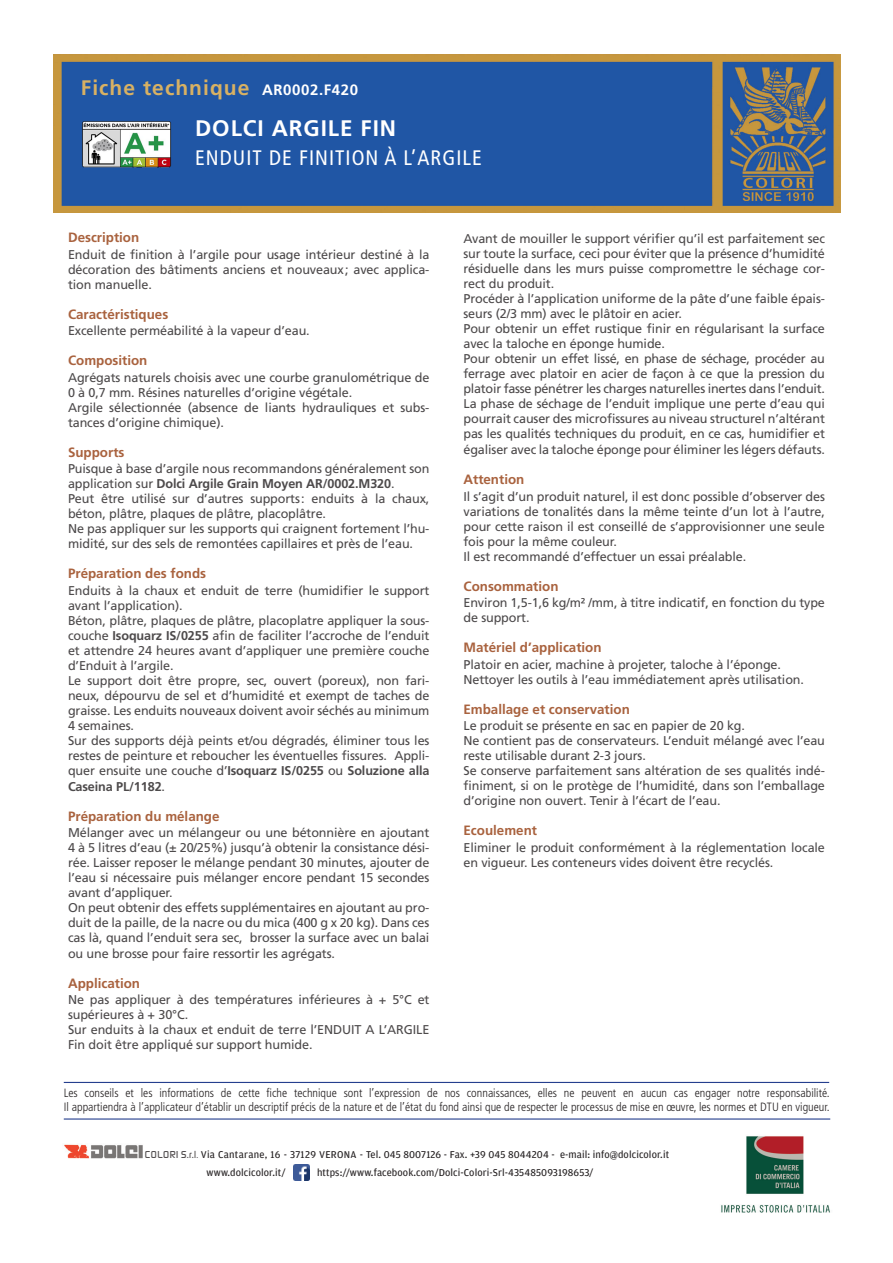
<style>
.page{position:relative;width:893px;height:1263px;background:#fff}
.page>*{position:absolute;margin:0;border:0;box-sizing:border-box;transform-origin:0 0}
.t1{font:700 22.5px "Frutiger LT Std";letter-spacing:.04em;color:#fff}
.t2{font:condensed 21px "Frutiger LT Std";letter-spacing:.05em;color:#fff}
.t3{font:700 21px "Frutiger LT Std";letter-spacing:.05em;color:#d8b163}
.t4{font:700 15px "Frutiger";letter-spacing:.04em;color:#fff}
._01_TEXT{font:700 13.5px "Frutiger";color:#a9623e}
._01_TEXT-2{font:12.75px/15px "Frutiger";letter-spacing:-.01em;color:#4d4a4b}
.t5{font:300 condensed 12px/13.5px "Frutiger LT Std";color:#231f20}
.t6{font:10.5px/18px "Amplitude";letter-spacing:.01em;color:#231f20}
.s1{font-weight:700}
.s2{font-family:"Digital Sans EF";font-weight:500;color:#524e4f}
.s3{font-family:"Digital Sans EF";font-weight:500;font-size:9px;color:#524e4f}
.s4{font-style:inherit}
</style>
<div class="page">
<hr style="left:64px;top:1082px;width:765px;height:1px;background:#253f8e">
<hr style="left:64px;top:1118px;width:766px;height:1px;background:#253f8e">
<img style="left:721px;top:1136px;width:109px;height:77px">
<img style="left:53px;top:55px;width:788px;height:157px">
<img style="left:64px;top:1144px;width:79px;height:14px">
<img style="left:293px;top:1164px;width:16px;height:16px">
<img style="left:81px;top:119px;width:91px;height:49px">
<h2 class="t3" style="left:81px;top:75px;width:170px">Fiche technique</h2>
<p class="t4" style="left:262px;top:81px;width:98px">AR0002.F420</p>
<p class="t1" style="left:195px;top:115px;width:203px">DOLCI ARGILE FIN</p>
<p class="t2" style="left:195px;top:145px;width:288px">ENDUIT DE FINITION À L’ARGILE</p>
<p class="_01_TEXT" style="left:68px;top:230px;width:73px">Description</p>
<p class="_01_TEXT-2" style="left:68px;top:247px;width:363px;text-align:justify">Enduit de finition à l’argile pour usage intérieur destiné à la décoration des bâtiments anciens et nouveaux; avec applica&shy;tion manuelle.</p>
<p class="_01_TEXT" style="left:68px;top:306px;width:102px">Caractéristiques</p>
<p class="_01_TEXT-2" style="left:68px;top:323px;width:243px">Excellente perméabilité à la vapeur d’eau.</p>
<p class="_01_TEXT" style="left:68px;top:353px;width:81px">Composition</p>
<p class="_01_TEXT-2" style="left:68px;top:370px;width:363px">Agrégats naturels choisis avec une courbe granulométrique de<br>0 à 0,7 mm. Résines naturelles d’origine végétale.</p>
<p class="_01_TEXT-2" style="left:68px;top:400px;width:363px">Argile sélectionnée (absence de liants hydrauliques et subs&shy;tances d’origine chimique).</p>
<p class="_01_TEXT" style="left:68px;top:444px;width:58px">Supports</p>
<p class="_01_TEXT-2" style="left:68px;top:461px;width:363px">Puisque à base d’argile nous recommandons généralement son application sur <span class="s1">Dolci Argile Grain Moyen AR/0002.M320</span>.</p>
<p class="_01_TEXT-2" style="left:68px;top:491px;width:363px">Peut être utilisé sur d’autres supports: enduits à la chaux, béton, plâtre, plaques de plâtre, placoplâtre.</p>
<p class="_01_TEXT-2" style="left:68px;top:521px;width:363px">Ne pas appliquer sur les supports qui craignent fortement l’hu&shy;midité, sur des sels de remontées capillaires et près de l’eau.</p>
<p class="_01_TEXT" style="left:68px;top:566px;width:140px">Préparation des fonds</p>
<p class="_01_TEXT-2" style="left:68px;top:583px;width:363px">Enduits à la chaux et enduit de terre (humidifier le support avant l’application).</p>
<p class="_01_TEXT-2" style="left:68px;top:613px;width:363px;text-align:justify">Béton, plâtre, plaques de plâtre, placoplatre appliquer la sous&shy;couche <span class="s1">Isoquarz IS/0255</span> afin de faciliter l’accroche de l’enduit et attendre 24 heures avant d’appliquer une première couche d’Enduit à l’argile.</p>
<p class="_01_TEXT-2" style="left:68px;top:673px;width:363px;text-align:justify">Le support doit être propre, sec, ouvert (poreux), non fari&shy;neux, dépourvu de sel et d’humidité et exempt de taches de graisse. Les enduits nouveaux doivent avoir séchés au minimum 4 semaines.</p>
<p class="_01_TEXT-2" style="left:68px;top:733px;width:363px;text-align:justify">Sur des supports déjà peints et/ou dégradés, éliminer tous les restes de peinture et reboucher les éventuelles fissures. Appli&shy;quer ensuite une couche d’<span class="s1">Isoquarz IS/0255</span> ou <span class="s1">Soluzione alla Caseina PL/1182</span>.</p>
<p class="_01_TEXT" style="left:68px;top:808px;width:153px">Préparation du mélange</p>
<p class="_01_TEXT-2" style="left:68px;top:825px;width:363px;text-align:justify">Mélanger avec un mélangeur ou une bétonnière en ajoutant 4 à 5 litres d’eau (± 20/25%) jusqu’à obtenir la consistance dési&shy;rée. Laisser reposer le mélange pendant 30 minutes, ajouter de l’eau si nécessaire puis mélanger encore pendant 15 secondes avant d’appliquer.</p>
<p class="_01_TEXT-2" style="left:68px;top:900px;width:363px;text-align:justify">On peut obtenir des effets supplémentaires en ajoutant au pro&shy;duit de la paille, de la nacre ou du mica (400 g x 20 kg). Dans ces cas là, quand l’enduit sera sec, brosser la surface avec un balai ou une brosse pour faire ressortir les agrégats.</p>
<p class="_01_TEXT" style="left:68px;top:975px;width:74px">Application</p>
<p class="_01_TEXT-2" style="left:68px;top:992px;width:363px">Ne pas appliquer à des températures inférieures à + 5°C et supérieures à + 30°C.</p>
<p class="_01_TEXT-2" style="left:68px;top:1022px;width:363px">Sur enduits à la chaux et enduit de terre l’ENDUIT A L’ARGILE<br>Fin doit être appliqué sur support humide.</p>
<p class="_01_TEXT-2" style="left:463px;top:231px;width:363px;text-align:justify">Avant de mouiller le support vérifier qu’il est parfaitement sec sur toute la surface, ceci pour éviter que la présence d’humidité résiduelle dans les murs puisse compromettre le séchage cor&shy;rect du produit.</p>
<p class="_01_TEXT-2" style="left:463px;top:291px;width:363px">Procéder à l’application uniforme de la pâte d’une faible épais&shy;seurs (2/3 mm) avec le plâtoir en acier.</p>
<p class="_01_TEXT-2" style="left:463px;top:321px;width:363px">Pour obtenir un effet rustique finir en régularisant la surface avec la taloche en éponge humide.</p>
<p class="_01_TEXT-2" style="left:463px;top:351px;width:363px;text-align:justify">Pour obtenir un effet lissé, en phase de séchage, procéder au ferrage avec platoir en acier de façon à ce que la pression du platoir fasse pénétrer les charges naturelles inertes dans l’enduit.</p>
<p class="_01_TEXT-2" style="left:463px;top:396px;width:363px;text-align:justify">La phase de séchage de l’enduit implique une perte d’eau qui pourrait causer des microfissures au niveau structurel n’altérant pas les qualités techniques du produit, en ce cas, humidifier et égaliser avec la taloche éponge pour éliminer les légers défauts.</p>
<p class="_01_TEXT" style="left:463px;top:471px;width:62px">Attention</p>
<p class="_01_TEXT-2" style="left:463px;top:488px;width:363px;text-align:justify">Il s’agit d’un produit naturel, il est donc possible d’observer des variations de tonalités dans la même teinte d’un lot à l’autre, pour cette raison il est conseillé de s’approvisionner une seule fois pour la même couleur.</p>
<p class="_01_TEXT-2" style="left:463px;top:548px;width:284px">Il est recommandé d’effectuer un essai préalable.</p>
<p class="_01_TEXT" style="left:463px;top:578px;width:97px">Consommation</p>
<p class="_01_TEXT-2" style="left:463px;top:595px;width:363px">Environ 1,5-1,6 kg/m² /mm, à titre indicatif, en fonction du type de support.</p>
<p class="_01_TEXT" style="left:463px;top:639px;width:140px">Matériel d’application</p>
<p class="_01_TEXT-2" style="left:463px;top:656px;width:319px">Platoir en acier, machine à projeter, taloche à l’éponge.</p>
<p class="_01_TEXT-2" style="left:463px;top:671px;width:342px">Nettoyer les outils à l’eau immédiatement après utilisation.</p>
<p class="_01_TEXT" style="left:463px;top:701px;width:168px">Emballage et conservation</p>
<p class="_01_TEXT-2" style="left:463px;top:718px;width:283px">Le produit se présente en sac en papier de 20 kg.</p>
<p class="_01_TEXT-2" style="left:463px;top:733px;width:363px">Ne contient pas de conservateurs. L’enduit mélangé avec l’eau reste utilisable durant 2-3 jours.</p>
<p class="_01_TEXT-2" style="left:463px;top:763px;width:363px;text-align:justify">Se conserve parfaitement sans altération de ses qualités indé&shy;finiment, si on le protège de l’humidité, dans son l’emballage d’origine non ouvert. Tenir à l’écart de l’eau.</p>
<p class="_01_TEXT" style="left:463px;top:822px;width:75px">Ecoulement</p>
<p class="_01_TEXT-2" style="left:463px;top:839px;width:363px">Eliminer le produit conformément à la réglementation locale en vigueur. Les conteneurs vides doivent être recyclés.</p>
<p class="t5" style="left:64px;top:1087px;width:767px">Les conseils et les informations de cette fiche technique sont l’expression de nos connaissances, elles ne peuvent en aucun cas engager notre responsabilité.<br>Il appartiendra à l’applicateur d’établir un descriptif précis de la nature et de l’état du fond ainsi que de respecter le processus de mise en œuvre, les normes et DTU en vigueur.</p>
<p class="t6" style="left:206px;top:1145px;width:464px;text-indent:-62px"><span class="s2">COLORI S.r.l</span><span class="s3">.</span> Via Cantarane, 16 <span class="s4">- 37129 VERONA -</span> Tel. 045 8007126 - Fax. +39 045 8044204 - e-mail: info@dolcicolor.it www.dolcicolor.it/</p>
<p class="t6" style="left:317px;top:1163px;width:278px">https://www.facebook.com/Dolci-Colori-Srl-435485093198653/</p>
</div>
